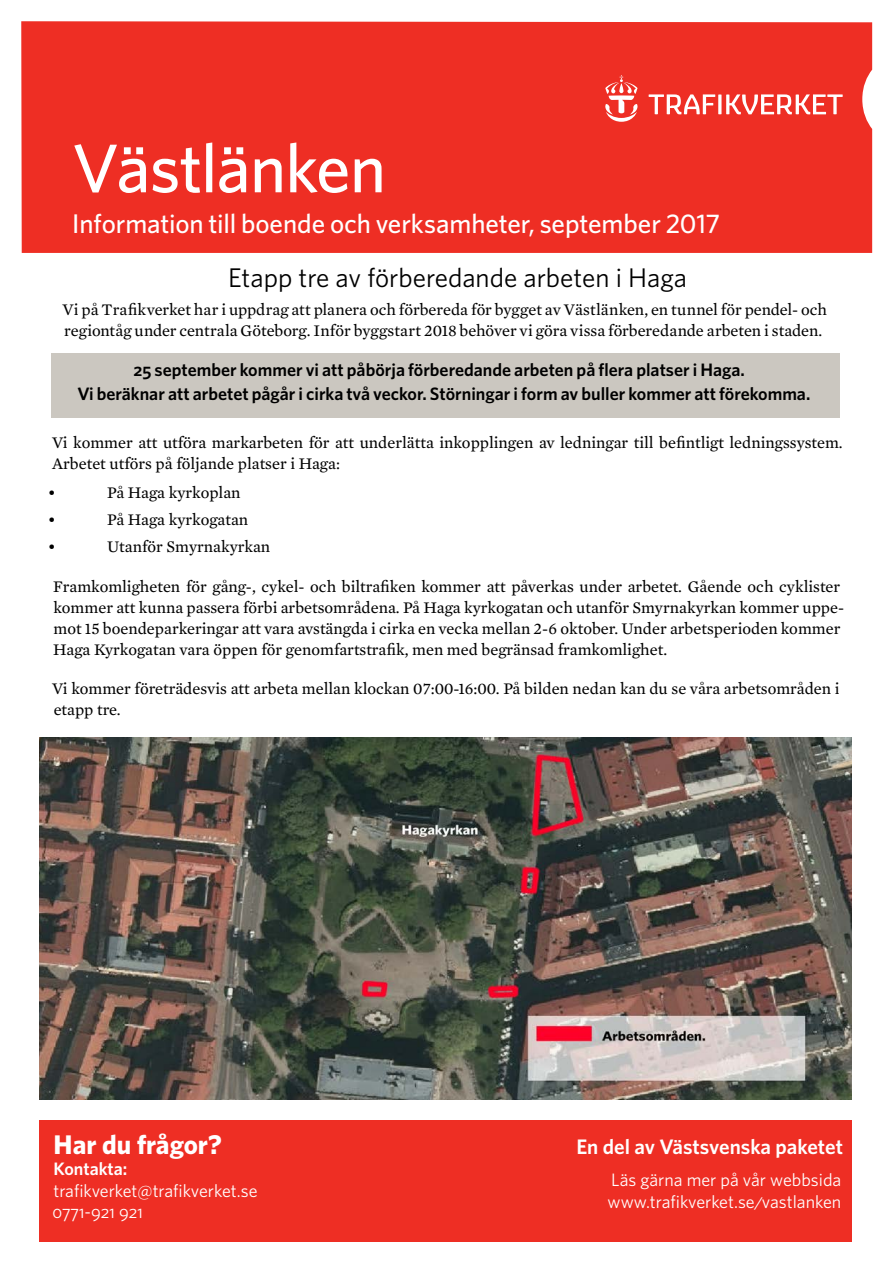
<style>
.page{position:relative;width:893px;height:1263px;background:#fff}
.page>*{position:absolute;margin:0;border:0;box-sizing:border-box;transform-origin:0 0}
.t1{font:500 69px "Whitney";letter-spacing:-.015em;color:#fff}
.t2{font:500 27px "Whitney";letter-spacing:-.005em;color:#fff}
.t3{font:27px "Whitney";color:#000}
.t4{font:700 27px "Whitney";color:#fff}
.t5{font:600 21px "Whitney";color:#fff}
.t6{font:600 18px/24px "Whitney";color:#000;text-align:center}
.t7{font:18px/21.6px "Whitney";color:#fff}
.t8{font:600 18px "Whitney";color:#fff}
.t9{font:16.5px/21px "Mercury Text G2";color:#000}
</style>
<div class="page">
<div style="left:51px;top:353px;width:788px;height:65px;background:#cbc7c0"></div>
<div style="left:21px;top:21px;width:851px;height:232px;background:#ee2e24"></div>
<svg style="left:649px;top:94px;width:194px;height:20px"></svg>
<svg style="left:605px;top:75px;width:33px;height:47px"></svg>
<div style="left:39px;top:1120px;width:813px;height:122px;background:#ee2e24"></div>
<img style="left:39px;top:738px;width:813px;height:361px">
<h1 class="t1" style="left:72px;top:123px;width:315px">Västlänken</h1>
<h2 class="t2" style="left:72px;top:206px;width:649px">Information till boende och verksamheter, september 2017</h2>
<h2 class="t3" style="left:228px;top:260px;width:460px">Etapp tre av förberedande arbeten i Haga</h2>
<p class="t9" style="left:63px;top:298px;width:766px">Vi på Trafikverket har i uppdrag att planera och förbereda för bygget av Västlänken, en tunnel för pendel- och regiontåg under centrala Göteborg. Inför byggstart 2018 behöver vi göra vissa förberedande arbeten i staden.</p>
<p class="t6" style="left:77px;top:357px;width:734px">25 september kommer vi att påbörja förberedande arbeten på flera platser i Haga.<br>Vi beräknar att arbetet pågår i cirka två veckor. Störningar i form av buller kommer att förekomma.</p>
<p class="t9" style="left:52px;top:432px;width:792px">Vi kommer att utföra markarbeten för att underlätta inkopplingen av ledningar till befintligt ledningssystem.<br>Arbetet utförs på följande platser i Haga:</p>
<p class="t9" style="left:48px;top:481px;width:10px">•</p>
<p class="t9" style="left:107px;top:481px;width:135px">På Haga kyrkoplan</p>
<p class="t9" style="left:48px;top:508px;width:10px">•</p>
<p class="t9" style="left:107px;top:508px;width:143px">På Haga kyrkogatan</p>
<p class="t9" style="left:48px;top:535px;width:10px">•</p>
<p class="t9" style="left:107px;top:535px;width:165px">Utanför Smyrnakyrkan</p>
<p class="t9" style="left:53px;top:575px;width:793px">Framkomligheten för gång-, cykel- och biltrafiken kommer att påverkas under arbetet. Gående och cyklister kommer att kunna passera förbi arbetsområdena. På Haga kyrkogatan och utanför Smyrnakyrkan kommer uppe&shy;mot 15 boendeparkeringar att vara avstängda i cirka en vecka mellan 2-6 oktober. Under arbetsperioden kommer Haga Kyrkogatan vara öppen för genomfartstrafik, men med begränsad framkomlighet.</p>
<p class="t9" style="left:52px;top:677px;width:789px">Vi kommer företrädesvis att arbeta mellan klockan 07:00-16:00. På bilden nedan kan du se våra arbetsområden i etapp tre.</p>
<h2 class="t4" style="left:54px;top:1126px;width:170px">Har du frågor?</h2>
<p class="t8" style="left:54px;top:1157px;width:75px">Kontakta:</p>
<p class="t7" style="left:52px;top:1179px;width:207px">trafikverket@trafikverket.se<br>0771-921 921</p>
<p class="t5" style="left:576px;top:1132px;width:268px">En del av Västsvenska paketet</p>
<p class="t7" style="left:608px;top:1169px;width:235px">Läs gärna mer på vår webbsida www.trafikverket.se/vastlanken</p>
</div>
